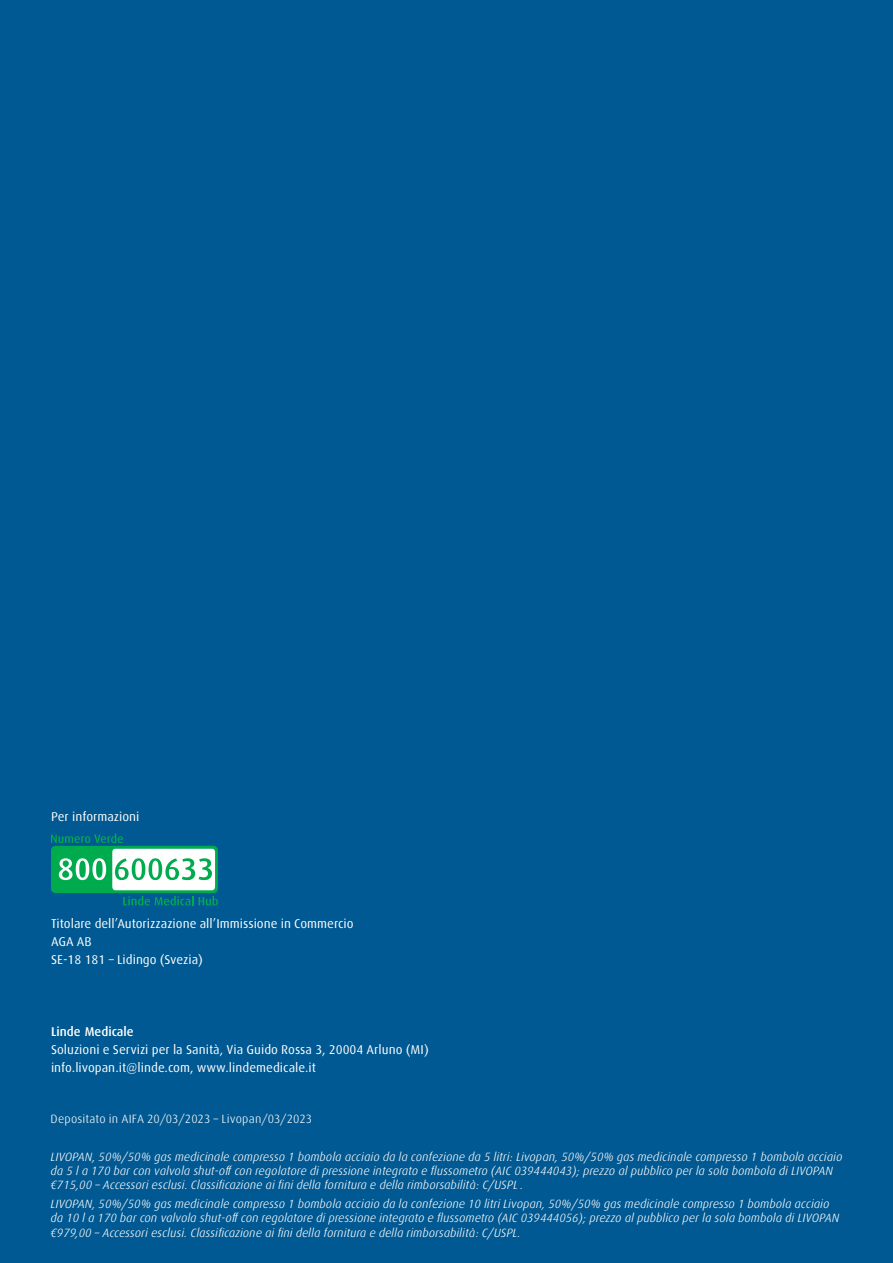
<style>
.page{position:relative;width:893px;height:1263px;background:#005992}
.page>*{position:absolute;margin:0;border:0;box-sizing:border-box;transform-origin:0 0}
.t1{font:12.75px/17.9px "Linde Dax Global";color:#fff}
.t2{font:500 12.75px "Linde Dax Global";color:#fff}
.t3{font:italic 300 12px/14.4px "Linde Dax Global";color:#fff}
.t4{font:300 12px "Linde Dax Global";letter-spacing:.01em;color:#fff}
</style>
<div class="page">
<svg style="left:51px;top:833px;width:167px;height:72px"></svg>
<p class="t1" style="left:51px;top:808px;width:90px">Per informazioni</p>
<p class="t1" style="left:51px;top:915px;width:304px">Titolare dell’Autorizzazione all’Immissione in Commercio<br>AGA AB<br>SE-18 181 – Lidingo (Svezia)</p>
<p class="t2" style="left:51px;top:1024px;width:84px">Linde Medicale</p>
<p class="t1" style="left:51px;top:1041px;width:379px">Soluzioni e Servizi per la Sanità, Via Guido Rossa 3, 20004 Arluno (MI) info.livopan.it@linde.com, www.lindemedicale.it</p>
<p class="t4" style="left:51px;top:1112px;width:263px">Depositato in AIFA 20/03/2023 – Livopan/03/2023</p>
<p class="t3" style="left:51px;top:1149px;width:793px">LIVOPAN, 50%/50% gas medicinale compresso 1 bombola acciaio da la confezione da 5 litri: Livopan, 50%/50% gas medicinale compresso 1 bombola acciaio da 5 l a 170 bar con valvola shut-off con regolatore di pressione integrato e flussometro (AIC 039444043); prezzo al pubblico per la sola bombola di LIVOPAN €715,00 – Accessori esclusi. Classificazione ai fini della fornitura e della rimborsabilità: C/USPL .</p>
<p class="t3" style="left:51px;top:1196px;width:790px">LIVOPAN, 50%/50% gas medicinale compresso 1 bombola acciaio da la confezione 10 litri Livopan, 50%/50% gas medicinale compresso 1 bombola acciaio da 10 l a 170 bar con valvola shut-off con regolatore di pressione integrato e flussometro (AIC 039444056); prezzo al pubblico per la sola bombola di LIVOPAN €979,00 – Accessori esclusi. Classificazione ai fini della fornitura e della rimborsabilità: C/USPL.</p>
</div>
